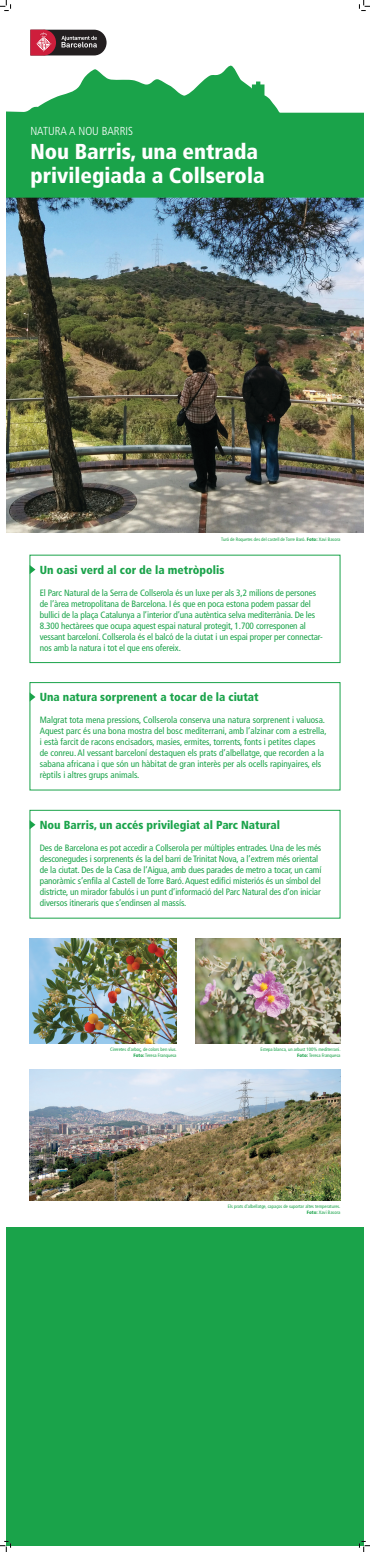
<style>
.page{position:relative;width:370px;height:1552px;background:#fff}
.page>*{position:absolute;margin:0;border:0;box-sizing:border-box;transform-origin:0 0}
.t1{font:900 condensed 21.6px "Frutiger";color:#fff}
.t2{font:900 condensed 11.64px "Frutiger";color:#1aa34a}
.t3{font:300 condensed 11.61px "Frutiger";color:#fff}
.t4{font:condensed 9.15px/11px "Frutiger";letter-spacing:-.01em;color:#1aa34a}
.t5{font:condensed 4.8px "Frutiger";color:#1aa34a}
.s1{font-weight:900}
</style>
<div class="page">
<img style="left:6px;top:198px;width:357px;height:335px">
<div style="left:6px;top:1227px;width:357px;height:319px;background:#1aa34a"></div>
<svg style="left:30px;top:30px;width:77px;height:25px;background:#704049"></svg>
<svg style="left:6px;top:65px;width:357px;height:133px;fill:#1aa34a"></svg>
<div style="left:30px;top:555px;width:310px;height:108px;border:1px solid #1aa34a"></div>
<svg style="left:30px;top:565px;width:5px;height:9px"></svg>
<div style="left:30px;top:682px;width:310px;height:108px;border:1px solid #1aa34a"></div>
<svg style="left:30px;top:692px;width:5px;height:10px"></svg>
<div style="left:30px;top:810px;width:310px;height:108px;border:1px solid #1aa34a"></div>
<svg style="left:30px;top:820px;width:5px;height:9px"></svg>
<img style="left:30px;top:1070px;width:310px;height:130px">
<img style="left:195px;top:938px;width:145px;height:105px">
<img style="left:30px;top:938px;width:146px;height:105px">
<svg style="left:0;top:0;width:12px;height:12px"></svg>
<svg style="left:0;top:1541px;width:12px;height:11px"></svg>
<svg style="left:359px;top:0;width:11px;height:12px"></svg>
<svg style="left:359px;top:1541px;width:11px;height:11px"></svg>
<p class="t3" style="left:30px;top:124px;width:104px">NATURA A NOU BARRIS</p>
<p class="t1" style="left:30px;top:138px;width:229px">Nou Barris, una entrada</p>
<p class="t1" style="left:30px;top:162px;width:236px">privilegiada a Collserola</p>
<p class="t5" style="left:221px;top:536px;width:120px">Turó de Roquetes des del castell de Torre Baró. <span class="s1">Foto:</span> Xavi Basora</p>
<p class="t2" style="left:40px;top:563px;width:186px">Un oasi verd al cor de la metròpolis</p>
<p class="t4" style="left:40px;top:587px;width:284px">El Parc Natural de la Serra de Collserola és un luxe per als 3,2 milions de persones de l’àrea metropolitana de Barcelona. I és que en poca estona podem passar del bullici de la plaça Catalunya a l’interior d’una autèntica selva mediterrània. De les 8.300 hectàrees que ocupa aquest espai natural protegit, 1.700 corresponen al vessant barceloní. Collserola és el balcó de la ciutat i un espai proper per connectar&shy;nos amb la natura i tot el que ens ofereix.</p>
<p class="t2" style="left:40px;top:690px;width:220px">Una natura sorprenent a tocar de la ciutat</p>
<p class="t4" style="left:40px;top:714px;width:288px">Malgrat tota mena pressions, Collserola conserva una natura sorprenent i valuosa.<br>Aquest parc és una bona mostra del bosc mediterrani, amb l’alzinar com a estrella, i està farcit de racons encisadors, masies, ermites, torrents, fonts i petites clapes<br>de conreu. Al vessant barceloní destaquen els prats d’albellatge, que recorden a la sabana africana i que són un hàbitat de gran interès per als ocells rapinyaires, els rèptils i altres grups animals.</p>
<p class="t2" style="left:40px;top:818px;width:242px">Nou Barris, un accés privilegiat al Parc Natural</p>
<p class="t4" style="left:40px;top:842px;width:283px">Des de Barcelona es pot accedir a Collserola per múltiples entrades. Una de les més desconegudes i sorprenents és la del barri de Trinitat Nova, a l’extrem més oriental de la ciutat. Des de la Casa de l’Aigua, amb dues parades de metro a tocar, un camí panoràmic s’enfila al Castell de Torre Baró. Aquest edifici misteriós és un símbol del districte, un mirador fabulós i un punt d’informació del Parc Natural des d’on iniciar diversos itineraris que s’endinsen al massís.</p>
<p class="t5" style="left:110px;top:1046px;width:68px">Cireretes d’arboç, de colors ben vius.</p>
<p class="t5" style="left:133px;top:1052px;width:44px"><span class="s1">Foto:</span> Teresa Franquesa</p>
<p class="t5" style="left:260px;top:1046px;width:81px">Estepa blanca, un arbust 100% mediterrani.</p>
<p class="t5" style="left:297px;top:1052px;width:45px"><span class="s1">Foto:</span> Teresa Franquesa</p>
<p class="t5" style="left:228px;top:1203px;width:114px">Els prats d’albellatge, capaços de suportar altes temperatures.</p>
<p class="t5" style="left:307px;top:1209px;width:35px"><span class="s1">Foto:</span> Xavi Basora</p>
</div>
